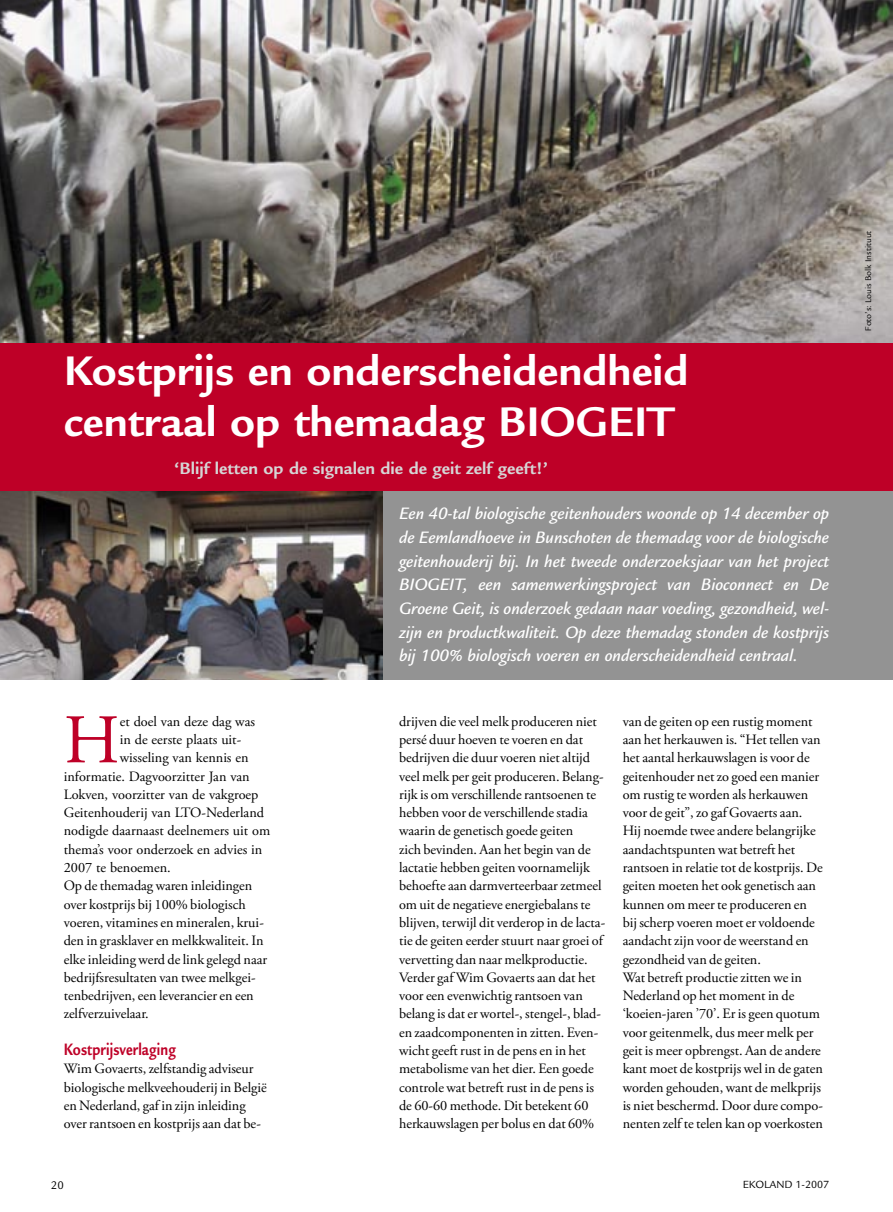
<style>
.page{position:relative;width:893px;height:1212px;background:#fff}
.page>*{position:absolute;margin:0;border:0;box-sizing:border-box;transform-origin:0 0}
.t1{font:69.45px "Adobe Garamond Pro";color:#be0027}
.t2{font:700 45px/51px "Legacy Sans Std";color:#fff}
.t3{font:italic 500 18px/23.7px "Legacy Sans Std";letter-spacing:-.005em;color:#fff;text-align:justify}
.t4{font:700 18px "Legacy Sans Std";color:#d6d6d6}
.t5{font:700 18px "Legacy Sans Std";letter-spacing:.01em;color:#be0027;scale:.8 1}
.t6{font:14.25px/18.3px "Adobe Garamond Pro";letter-spacing:-.005em;color:#000}
.t7{font:12px "Legacy Sans Std";color:#000}
.t8{font:11.25px "Legacy Sans Std";color:#000}
.t9{font:9px "Legacy Sans Std";letter-spacing:-.005em;color:#000}
</style>
<div class="page">
<div style="left:319px;top:487px;width:574px;height:192px;background:#939393"></div>
<img style="left:0;top:490px;width:382px;height:189px">
<div style="left:0;top:336px;width:893px;height:154px;background:#be0027"></div>
<img style="left:0;top:0;width:893px;height:342px">
<h2 class="t2" style="left:64px;top:346px;width:626px">Kostprijs en onderscheidendheid centraal op themadag BIOGEIT</h2>
<p class="t4" style="left:174px;top:458px;width:375px">‘Blijf letten op de signalen die de geit zelf geeft!’</p>
<p class="t3" style="left:399px;top:502px;width:432px">Een 40-tal biologische geitenhouders woonde op 14 december op de Eemlandhoeve in Bunschoten de themadag voor de biologische geitenhouderij bij. In het tweede onderzoeksjaar van het project BIOGEIT, een samenwerkingsproject van Bioconnect en De Groene Geit, is onderzoek gedaan naar voeding, gezondheid, wel&shy;zijn en productkwaliteit. Op deze themadag stonden de kostprijs bij 100% biologisch voeren en onderscheidendheid centraal.</p>
<h1 class="t1" style="left:64px;top:698px;width:57px">H</h1>
<p class="t6" style="left:120px;top:712px;width:137px">et doel van deze dag was</p>
<p class="t6" style="left:120px;top:731px;width:123px">in de eerste plaats uit-</p>
<p class="t6" style="left:120px;top:749px;width:130px">wisseling van kennis en</p>
<p class="t6" style="left:64px;top:767px;width:187px">informatie. Dagvoorzitter Jan van</p>
<p class="t6" style="left:64px;top:786px;width:196px">Lokven, voorzitter van de vakgroep</p>
<p class="t6" style="left:64px;top:804px;width:202px">Geitenhouderij van LTO-Nederland</p>
<p class="t6" style="left:64px;top:822px;width:208px">nodigde daarnaast deelnemers uit om</p>
<p class="t6" style="left:64px;top:840px;width:200px">thema’s voor onderzoek en advies in</p>
<p class="t6" style="left:64px;top:859px;width:109px">2007 te benoemen.</p>
<p class="t6" style="left:64px;top:877px;width:190px">Op de themadag waren inleidingen</p>
<p class="t6" style="left:64px;top:895px;width:183px">over kostprijs bij 100% biologisch</p>
<p class="t6" style="left:64px;top:914px;width:202px">voeren, vitamines en mineralen, krui-</p>
<p class="t6" style="left:64px;top:932px;width:201px">den in grasklaver en melkkwaliteit. In</p>
<p class="t6" style="left:64px;top:950px;width:205px">elke inleiding werd de link gelegd naar</p>
<p class="t6" style="left:64px;top:969px;width:194px">bedrijfsresultaten van twee melkgei-</p>
<p class="t6" style="left:64px;top:987px;width:191px">tenbedrijven, een leverancier en een</p>
<p class="t6" style="left:64px;top:1005px;width:86px">zelfverzuivelaar.</p>
<p class="t5" style="left:64px;top:1039px;width:142px">Kostprijsverlaging</p>
<p class="t6" style="left:64px;top:1060px;width:204px">Wim Govaerts, zelfstandig adviseur biologische melkveehouderij in België en Nederland, gaf in zijn inleiding over rantsoen en kostprijs aan dat be-</p>
<p class="t6" style="left:399px;top:712px;width:208px">drijven die veel melk produceren niet persé duur hoeven te voeren en dat bedrijven die duur voeren niet altijd veel melk per geit produceren. Belang&shy;rijk is om verschillende rantsoenen te hebben voor de verschillende stadia waarin de genetisch goede geiten<br>zich bevinden. Aan het begin van de lactatie hebben geiten voornamelijk behoefte aan darmverteerbaar zetmeel om uit de negatieve energiebalans te blijven, terwijl dit verderop in de lacta&shy;tie de geiten eerder stuurt naar groei of vervetting dan naar melkproductie.<br>Verder gaf Wim Govaerts aan dat het voor een evenwichtig rantsoen van belang is dat er wortel-, stengel-, blad&shy;en zaadcomponenten in zitten. Even&shy;wicht geeft rust in de pens en in het metabolisme van het dier. Een goede controle wat betreft rust in de pens is de 60-60 methode. Dit betekent 60 herkauwslagen per bolus en dat 60%</p>
<p class="t6" style="left:623px;top:712px;width:202px">van de geiten op een rustig moment aan het herkauwen is. “Het tellen van het aantal herkauwslagen is voor de geitenhouder net zo goed een manier om rustig te worden als herkauwen voor de geit”, zo gaf Govaerts aan.<br>Hij noemde twee andere belangrijke aandachtspunten wat betreft het rantsoen in relatie tot de kostprijs. De geiten moeten het ook genetisch aan kunnen om meer te produceren en bij scherp voeren moet er voldoende aandacht zijn voor de weerstand en gezondheid van de geiten.<br>Wat betreft productie zitten we in Nederland op het moment in de ‘koeien-jaren ’70’. Er is geen quotum voor geitenmelk, dus meer melk per geit is meer opbrengst. Aan de andere kant moet de kostprijs wel in de gaten worden gehouden, want de melkprijs is niet beschermd. Door dure compo&shy;nenten zelf te telen kan op voerkosten</p>
<p class="t7" style="left:51px;top:1178px;width:14px">20</p>
<p class="t8" style="left:743px;top:1178px;width:88px">EKOLAND 1-2007</p>
<p class="t9" style="left:863px;top:331px;width:102px;rotate:-90deg">Foto’s: Louis Bolk Instituut</p>
</div>
